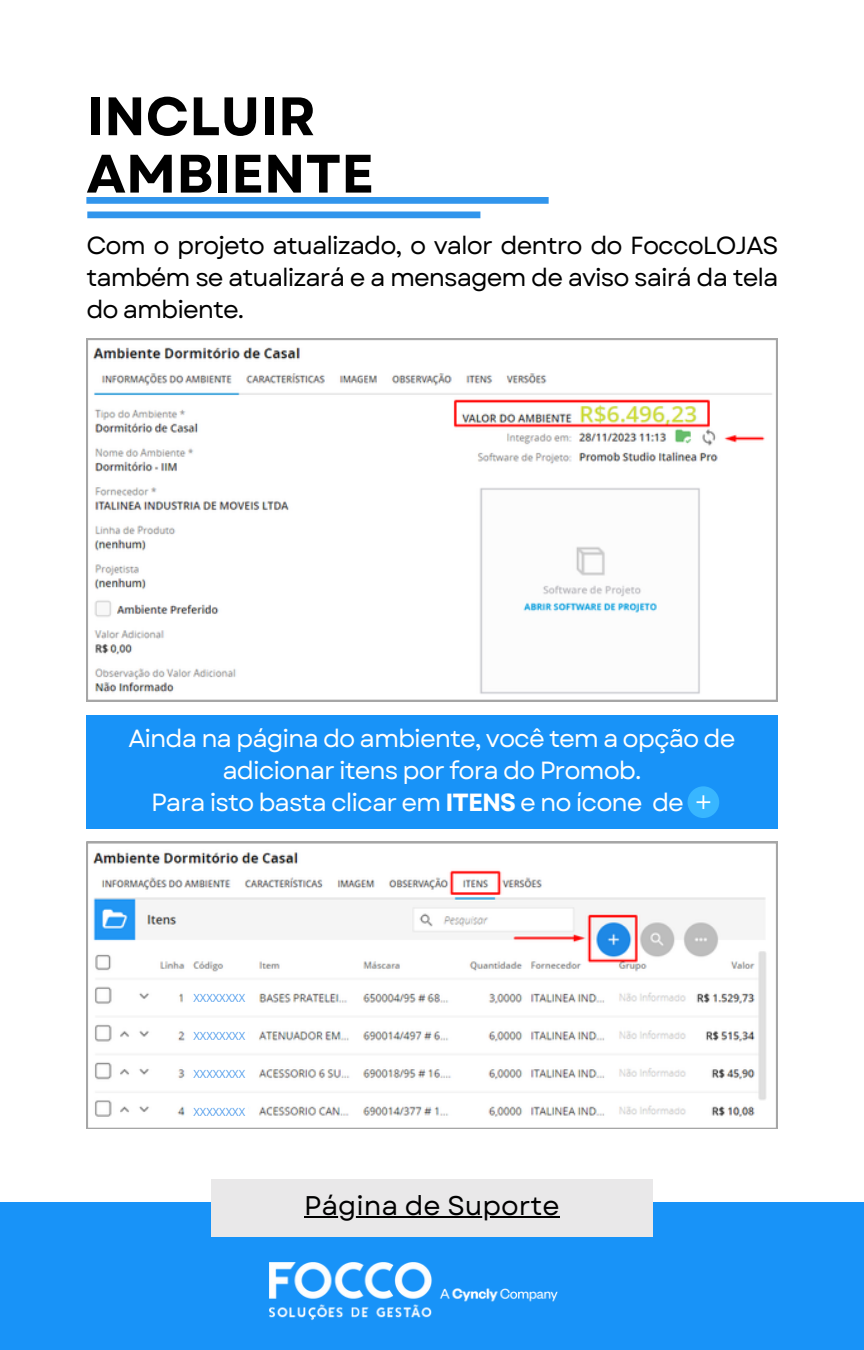
<style>
.page{position:relative;width:864px;height:1350px;background:#fff}
.page>*{position:absolute;margin:0;border:0;box-sizing:border-box;transform-origin:0 0}
.t1{font:700 54px/57.4px "Garet";color:#000}
.t2{font:27px "Garet";color:#000}
.t3{font:24.75px/31.9px "Garet";letter-spacing:-.04em;color:#fff;text-align:center}
.t4{font:24.75px/31.9px "Garet";letter-spacing:-.04em;color:#000;text-align:justify}
.t5{font:11.25px "Open Sans";color:#559fec}
.s1{font-weight:700}
</style>
<div class="page">
<div style="left:0;top:1203px;width:864px;height:147px;background:#1893f8"></div>
<div style="left:211px;top:1180px;width:442px;height:57px;background:#e9e8e9"></div>
<hr style="left:304px;top:1217px;width:256px;height:1px;background:#000">
<img style="left:269px;top:1262px;width:289px;height:58px">
<div style="left:86px;top:197px;width:463px;height:7px;background:#3195ec"></div>
<div style="left:87px;top:212px;width:393px;height:6px;background:#3195ec"></div>
<svg style="left:86px;top:338px;width:692px;height:363px"></svg>
<div style="left:86px;top:715px;width:691px;height:114px;background:#1893f8"></div>
<div style="left:688px;top:786px;width:31px;height:32px;background:#38b6ff;border-radius:50%"></div>
<svg style="left:697px;top:795px;width:13px;height:14px"></svg>
<svg style="left:86px;top:842px;width:692px;height:287px"></svg>
<div style="left:193px;top:986px;width:55px;height:25px;background:#fff"></div>
<div style="left:193px;top:1023px;width:55px;height:25px;background:#fff"></div>
<div style="left:193px;top:1061px;width:55px;height:25px;background:#fff"></div>
<div style="left:193px;top:1099px;width:55px;height:25px;background:#fff"></div>
<h1 class="t1" style="left:86px;top:88px;width:289px">INCLUIR<br>AMBIENTE</h1>
<p class="t4" style="left:86px;top:230px;width:694px">Com o projeto atualizado, o valor dentro do FoccoLOJAS também se atualizará e a mensagem de aviso sairá da tela do ambiente.</p>
<p class="t3" style="left:128px;top:723px;width:609px">Ainda na página do ambiente, você tem a opção de adicionar itens por fora do Promob.<br>Para isto basta clicar em <span class="s1">ITENS</span> e no ícone de +</p>
<p class="t5" style="left:193px;top:990px;width:53px">XXXXXXXX</p>
<p class="t5" style="left:193px;top:1028px;width:53px">XXXXXXXX</p>
<p class="t5" style="left:193px;top:1066px;width:53px">XXXXXXXX</p>
<p class="t5" style="left:193px;top:1104px;width:53px">XXXXXXXX</p>
<p class="t2" style="left:304px;top:1186px;width:257px">Página de Suporte</p>
</div>
